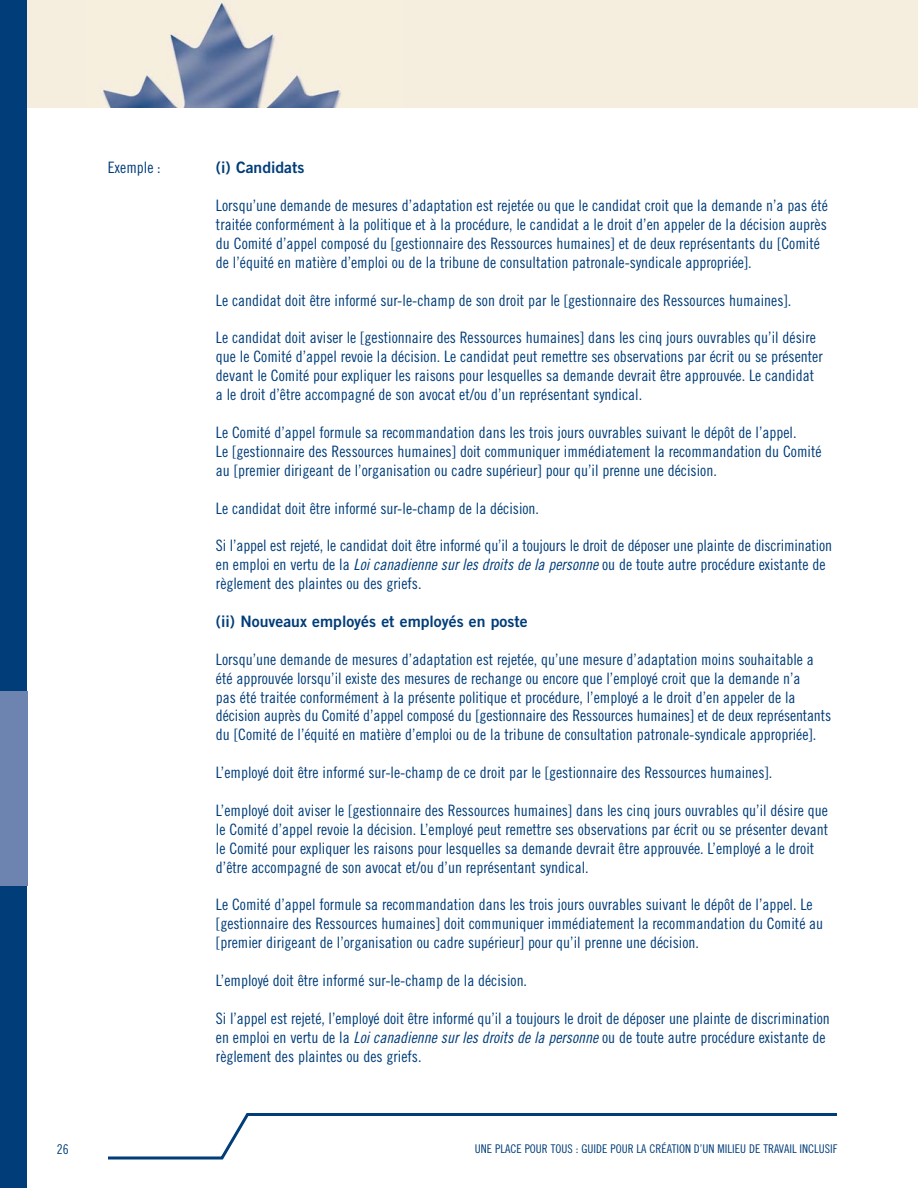
<style>
.page{position:relative;width:918px;height:1188px;background:#fff}
.page>*{position:absolute;margin:0;border:0;box-sizing:border-box;transform-origin:0 0}
.t1{font:15.75px/18.9px "Trade Gothic Cond Eighteen";color:#003d79}
.t2{font:15.75px "Trade Gothic Bold Two";color:#003d79}
.t3{font:13.5px "Trade Gothic Cond Eighteen";color:#003d79}
.t4{font:12px "Trade Gothic Cond Eighteen";color:#003d79}
.s1{font-style:italic}
</style>
<div class="page">
<div style="left:0;top:0;width:918px;height:108px;background:#f5eedf"></div>
<div style="left:0;top:0;width:27px;height:1188px;background:#003d79"></div>
<img style="left:99px;top:2px;width:242px;height:106px">
<svg style="left:108px;top:1113px;width:729px;height:47px"></svg>
<div style="left:0;top:691px;width:27px;height:195px;background:#6d83b0"></div>
<p class="t1" style="left:108px;top:160px;width:54px">Exemple :</p>
<p class="t2" style="left:216px;top:162px;width:90px">(i) Candidats</p>
<p class="t1" style="left:216px;top:197px;width:613px">Lorsqu’une demande de mesures d’adaptation est rejetée ou que le candidat croit que la demande n’a pas été traitée conformément à la politique et à la procédure, le candidat a le droit d’en appeler de la décision auprès du Comité d’appel composé du [gestionnaire des Ressources humaines] et de deux représentants du [Comité de l’équité en matière d’emploi ou de la tribune de consultation patronale-syndicale appropriée].</p>
<p class="t1" style="left:216px;top:292px;width:577px">Le candidat doit être informé sur-le-champ de son droit par le [gestionnaire des Ressources humaines].</p>
<p class="t1" style="left:216px;top:330px;width:608px">Le candidat doit aviser le [gestionnaire des Ressources humaines] dans les cinq jours ouvrables qu’il désire que le Comité d’appel revoie la décision. Le candidat peut remettre ses observations par écrit ou se présenter devant le Comité pour expliquer les raisons pour lesquelles sa demande devrait être approuvée. Le candidat a le droit d’être accompagné de son avocat et/ou d’un représentant syndical.</p>
<p class="t1" style="left:216px;top:424px;width:607px">Le Comité d’appel formule sa recommandation dans les trois jours ouvrables suivant le dépôt de l’appel.<br>Le [gestionnaire des Ressources humaines] doit communiquer immédiatement la recommandation du Comité au [premier dirigeant de l’organisation ou cadre supérieur] pour qu’il prenne une décision.</p>
<p class="t1" style="left:216px;top:500px;width:325px">Le candidat doit être informé sur-le-champ de la décision.</p>
<p class="t1" style="left:216px;top:538px;width:618px">Si l’appel est rejeté, le candidat doit être informé qu’il a toujours le droit de déposer une plainte de discrimination en emploi en vertu de la <span class="s1">Loicanadienne surles droits de la personne</span>ou de toute autre procédure existante de règlement des plaintes ou des griefs.</p>
<p class="t2" style="left:216px;top:616px;width:313px">(ii) Nouveaux employés et employés en poste</p>
<p class="t1" style="left:216px;top:651px;width:617px">Lorsqu’une demande de mesures d’adaptation est rejetée, qu’une mesure d’adaptation moins souhaitable a été approuvée lorsqu’il existe des mesures de rechange ou encore que l’employé croit que la demande n’a<br>pas été traitée conformément à la présente politique et procédure, l’employé a le droit d’en appeler de la décision auprès du Comité d’appel composé du [gestionnaire des Ressources humaines] et de deux représentants du [Comité de l’équité en matière d’emploi ou de la tribune de consultation patronale-syndicale appropriée].</p>
<p class="t1" style="left:216px;top:764px;width:558px">L’employé doit être informé sur-le-champ de ce droit par le [gestionnaire des Ressources humaines].</p>
<p class="t1" style="left:216px;top:802px;width:614px">L’employé doit aviser le [gestionnaire des Ressources humaines] dans les cinq jours ouvrables qu’il désire que le Comité d’appel revoie la décision. L’employé peut remettre ses observations par écrit ou se présenter devant le Comité pour expliquer les raisons pour lesquelles sa demande devrait être approuvée. L’employé a le droit d’être accompagné de son avocat et/ou d’un représentant syndical.</p>
<p class="t1" style="left:216px;top:897px;width:609px">Le Comité d’appel formule sa recommandation dans les trois jours ouvrables suivant le dépôt de l’appel. Le [gestionnaire des Ressources humaines] doit communiquer immédiatement la recommandation du Comité au [premier dirigeant de l’organisation ou cadre supérieur] pour qu’il prenne une décision.</p>
<p class="t1" style="left:216px;top:972px;width:313px">L’employé doit être informé sur-le-champ de la décision.</p>
<p class="t1" style="left:216px;top:1010px;width:615px">Si l’appel est rejeté, l’employé doit être informé qu’il a toujours le droit de déposer une plainte de discrimination en emploi en vertu de la <span class="s1">Loicanadienne surles droits de la personne</span>ou de toute autre procédure existante de règlement des plaintes ou des griefs.</p>
<p class="t3" style="left:57px;top:1144px;width:13px">26</p>
<p class="t4" style="left:475px;top:1145px;width:364px">UNE PLACE POUR TOUS : GUIDE POUR LA CRÉATION D’UN MILIEU DE TRAVAIL INCLUSIF</p>
</div>
